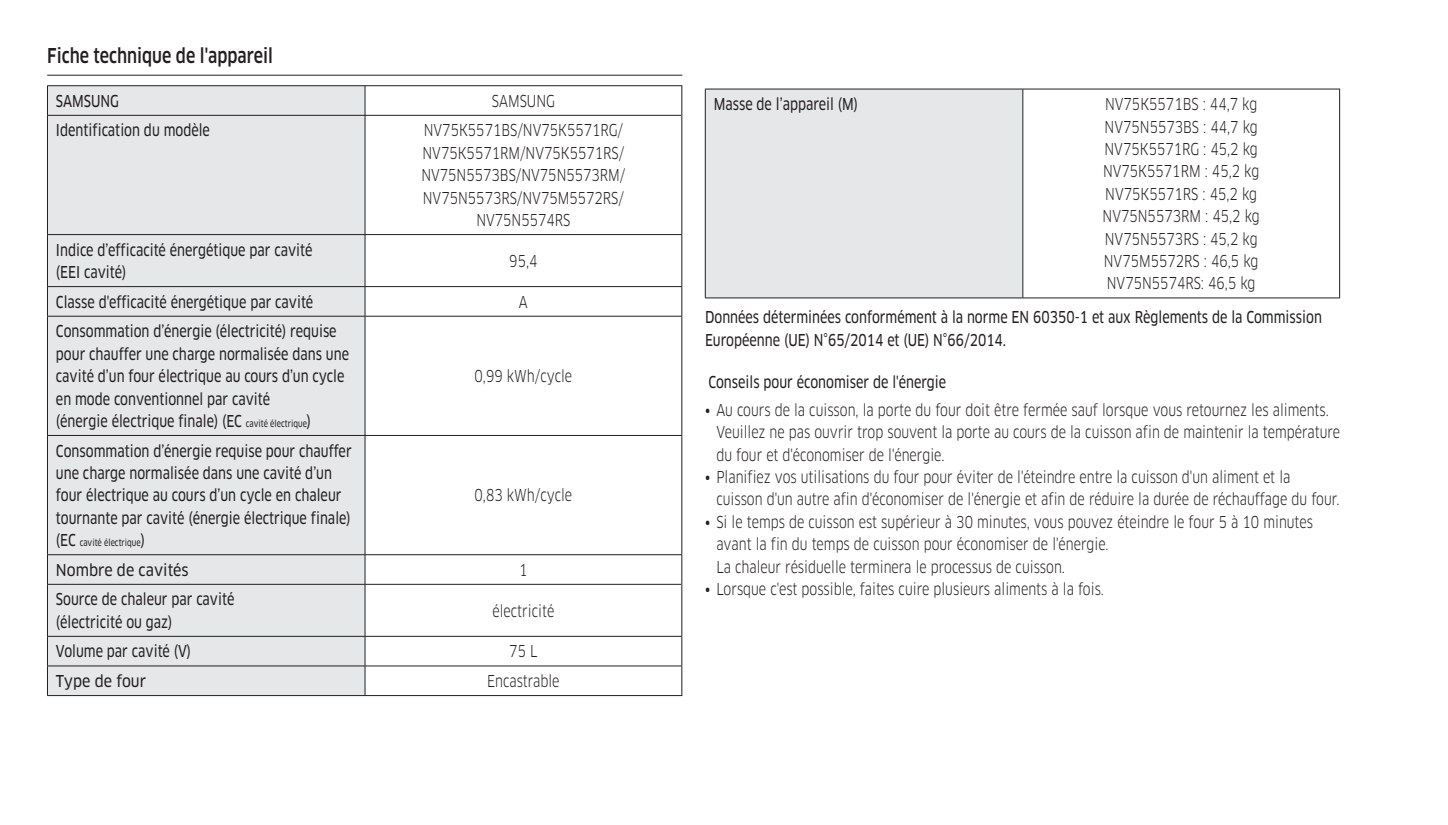
<style>
.page{position:relative;width:1448px;height:825px;background:#fff}
.page>*{position:absolute;margin:0;border:0;box-sizing:border-box;transform-origin:0 0}
.t1{font:500 20px "Samsung Clan Pro";color:#231f20;scale:.8 1}
.t2{font:16px/22.4px "Samsung Clan Pro";color:#231f20;scale:.8 1}
.t3{font:16px/22.4px "Samsung Clan Pro News";color:#231f20;scale:.8 1}
.t4{font:16px "Samsung Clan Pro News";color:#231f20;scale:.9 1}
.t5{font:9.4px "Samsung Clan Pro News";color:#231f20;scale:.8 1}
.s1{font-size:9.4px}
.s2{font-size:16px}
.s3{font-family:"Samsung Clan Pro News"}
</style>
<div class="page">
<hr style="left:47px;top:75px;width:635px;height:1px;background:#231f20">
<div style="left:48px;top:86px;width:317px;height:609px;background:#e6e7e9"></div>
<svg style="left:681px;top:86px;width:1px;height:29px"></svg>
<hr style="left:681px;top:115px;width:1px;height:119px;background:#231f20">
<svg style="left:681px;top:555px;width:1px;height:29px"></svg>
<hr style="left:681px;top:584px;width:1px;height:52px;background:#231f20">
<hr style="left:365px;top:85px;width:317px;height:1px;background:#231f20">
<hr style="left:365px;top:115px;width:316px;height:1px;background:#231f20">
<hr style="left:365px;top:234px;width:317px;height:1px;background:#231f20">
<hr style="left:681px;top:235px;width:1px;height:51px;background:#231f20">
<hr style="left:365px;top:286px;width:317px;height:1px;background:#231f20">
<svg style="left:681px;top:287px;width:1px;height:29px"></svg>
<hr style="left:365px;top:316px;width:317px;height:1px;background:#231f20">
<hr style="left:681px;top:316px;width:1px;height:119px;background:#231f20">
<hr style="left:365px;top:435px;width:317px;height:1px;background:#231f20">
<hr style="left:681px;top:436px;width:1px;height:118px;background:#231f20">
<hr style="left:365px;top:554px;width:317px;height:1px;background:#231f20">
<hr style="left:365px;top:584px;width:316px;height:1px;background:#231f20">
<hr style="left:365px;top:636px;width:317px;height:1px;background:#231f20">
<svg style="left:681px;top:636px;width:1px;height:59px"></svg>
<hr style="left:365px;top:665px;width:317px;height:1px;background:#231f20">
<hr style="left:365px;top:695px;width:317px;height:1px;background:#231f20">
<hr style="left:47px;top:85px;width:318px;height:1px;background:#231f20">
<svg style="left:47px;top:86px;width:1px;height:29px"></svg>
<svg style="left:365px;top:86px;width:1px;height:29px"></svg>
<hr style="left:47px;top:115px;width:318px;height:1px;background:#231f20">
<hr style="left:47px;top:116px;width:1px;height:118px;background:#231f20">
<hr style="left:365px;top:116px;width:1px;height:118px;background:#231f20">
<div style="left:47px;top:234px;width:319px;height:82px;background:#e6e7e9"></div>
<hr style="left:47px;top:316px;width:318px;height:1px;background:#231f20">
<hr style="left:47px;top:316px;width:1px;height:119px;background:#231f20">
<hr style="left:365px;top:316px;width:1px;height:119px;background:#231f20">
<hr style="left:47px;top:435px;width:318px;height:1px;background:#231f20">
<hr style="left:47px;top:436px;width:1px;height:118px;background:#231f20">
<hr style="left:365px;top:436px;width:1px;height:118px;background:#231f20">
<hr style="left:47px;top:554px;width:318px;height:1px;background:#231f20">
<svg style="left:47px;top:555px;width:1px;height:29px"></svg>
<svg style="left:365px;top:555px;width:1px;height:29px"></svg>
<hr style="left:47px;top:584px;width:318px;height:1px;background:#231f20">
<hr style="left:47px;top:584px;width:1px;height:52px;background:#231f20">
<hr style="left:365px;top:584px;width:1px;height:52px;background:#231f20">
<hr style="left:47px;top:636px;width:318px;height:1px;background:#231f20">
<hr style="left:47px;top:665px;width:318px;height:1px;background:#231f20">
<svg style="left:47px;top:636px;width:1px;height:59px"></svg>
<svg style="left:365px;top:636px;width:1px;height:59px"></svg>
<hr style="left:47px;top:695px;width:318px;height:1px;background:#231f20">
<div style="left:705px;top:89px;width:318px;height:209px;background:#e6e7e9"></div>
<hr style="left:1339px;top:89px;width:1px;height:209px;background:#231f20">
<hr style="left:1023px;top:89px;width:317px;height:1px;background:#231f20">
<hr style="left:1023px;top:297px;width:317px;height:1px;background:#231f20">
<hr style="left:705px;top:89px;width:318px;height:1px;background:#231f20">
<hr style="left:705px;top:89px;width:1px;height:209px;background:#231f20">
<hr style="left:1022px;top:89px;width:1px;height:209px;background:#231f20">
<hr style="left:705px;top:297px;width:318px;height:1px;background:#231f20">
<p class="t1" style="left:47px;top:44px;width:284px">Fiche technique de l'appareil</p>
<p class="t3" style="left:56px;top:90px;width:80px">SAMSUNG</p>
<p class="t2" style="left:492px;top:90px;width:80px">SAMSUNG</p>
<p class="t3" style="left:56px;top:119px;width:194px">Identification du modèle</p>
<p class="t2" style="left:421px;top:119px;width:257px;text-align:center">NV75K5571BS/NV75K5571RG/<br>NV75K5571RM/NV75K5571RS/<br>NV75N5573BS/NV75N5573RM/<br>NV75N5573RS/NV75M5572RS/<br>NV75N5574RS</p>
<p class="t3" style="left:56px;top:239px;width:322px">Indice d’efficacité énergétique par cavité (EEI cavité)</p>
<p class="t2" style="left:509px;top:250px;width:37px">95,4</p>
<p class="t3" style="left:56px;top:291px;width:323px">Classe d'efficacité énergétique par cavité</p>
<p class="t2" style="left:519px;top:290px;width:13px">A</p>
<p class="t3" style="left:56px;top:320px;width:368px">Consommation d’énergie (électricité) requise pour chauffer une charge normalisée dans une cavité d’un four électrique au cours d’un cycle en mode conventionnel par cavité<br>(énergie électrique finale) (EC <span class="s1">cavité électrique</span>)</p>
<p class="t2" style="left:474px;top:365px;width:124px">0,99 kWh/cycle</p>
<p class="t3" style="left:56px;top:439px;width:371px">Consommation d’énergie requise pour chauffer une charge normalisée dans une cavité d’un four électrique au cours d’un cycle en chaleur tournante par cavité (énergie électrique finale)</p>
<p class="t5" style="left:56px;top:537px;width:113px"><span class="s2">(EC</span> cavité électrique<span class="s2">)</span></p>
<p class="t2" style="left:474px;top:484px;width:124px">0,83 kWh/cycle</p>
<p class="t4" style="left:56px;top:560px;width:149px">Nombre de cavités</p>
<p class="t2" style="left:519px;top:558px;width:12px">1</p>
<p class="t3" style="left:56px;top:588px;width:225px">Source de chaleur par cavité (électricité ou gaz)</p>
<p class="t2" style="left:492px;top:599px;width:79px">électricité</p>
<p class="t3" style="left:56px;top:640px;width:170px">Volume par cavité (V)</p>
<p class="t2" style="left:509px;top:640px;width:37px">75 L</p>
<p class="t4" style="left:56px;top:671px;width:102px">Type de four</p>
<p class="t2" style="left:487px;top:670px;width:92px">Encastrable</p>
<p class="t3" style="left:714px;top:93px;width:182px">Masse de l’appareil (M)</p>
<p class="t2" style="left:1102px;top:93px;width:198px">NV75K5571BS : 44,7 kg<br>NV75N5573BS : 44,7 kg<br>NV75K5571RG : 45,2 kg<br>NV75K5571RM : 45,2 kg<br>NV75K5571RS : 45,2 kg<br>NV75N5573RM : 45,2 kg<br>NV75N5573RS : 45,2 kg<br>NV75M5572RS : 46,5 kg<br>NV75N5574RS: 46,5 kg</p>
<p class="t3" style="left:705px;top:306px;width:772px">Données déterminées conformément à la norme EN 60350-1 et aux Règlements de la Commission<br>Européenne (UE) N°65/2014 et (UE) N°66/2014.</p>
<p class="t3" style="left:708px;top:371px;width:299px">Conseils pour économiser de l'énergie</p>
<p class="t2" style="left:716px;top:399px;width:781px;text-indent:-11px"><span class="s3">•</span> Au cours de la cuisson, la porte du four doit être fermée sauf lorsque vous retournez les aliments.<br>Veuillez ne pas ouvrir trop souvent la porte au cours de la cuisson afin de maintenir la température du four et d'économiser de l'énergie.</p>
<p class="t2" style="left:716px;top:466px;width:780px;text-indent:-11px"><span class="s3">•</span> Planifiez vos utilisations du four pour éviter de l'éteindre entre la cuisson d'un aliment et la cuisson d'un autre afin d'économiser de l'énergie et afin de réduire la durée de réchauffage du four.</p>
<p class="t2" style="left:716px;top:511px;width:747px;text-indent:-11px"><span class="s3">•</span> Si le temps de cuisson est supérieur à 30 minutes, vous pouvez éteindre le four 5 à 10 minutes avant la fin du temps de cuisson pour économiser de l'énergie.<br>La chaleur résiduelle terminera le processus de cuisson.</p>
<p class="t2" style="left:705px;top:578px;width:500px"><span class="s3">•</span> Lorsque c'est possible, faites cuire plusieurs aliments à la fois.</p>
</div>
